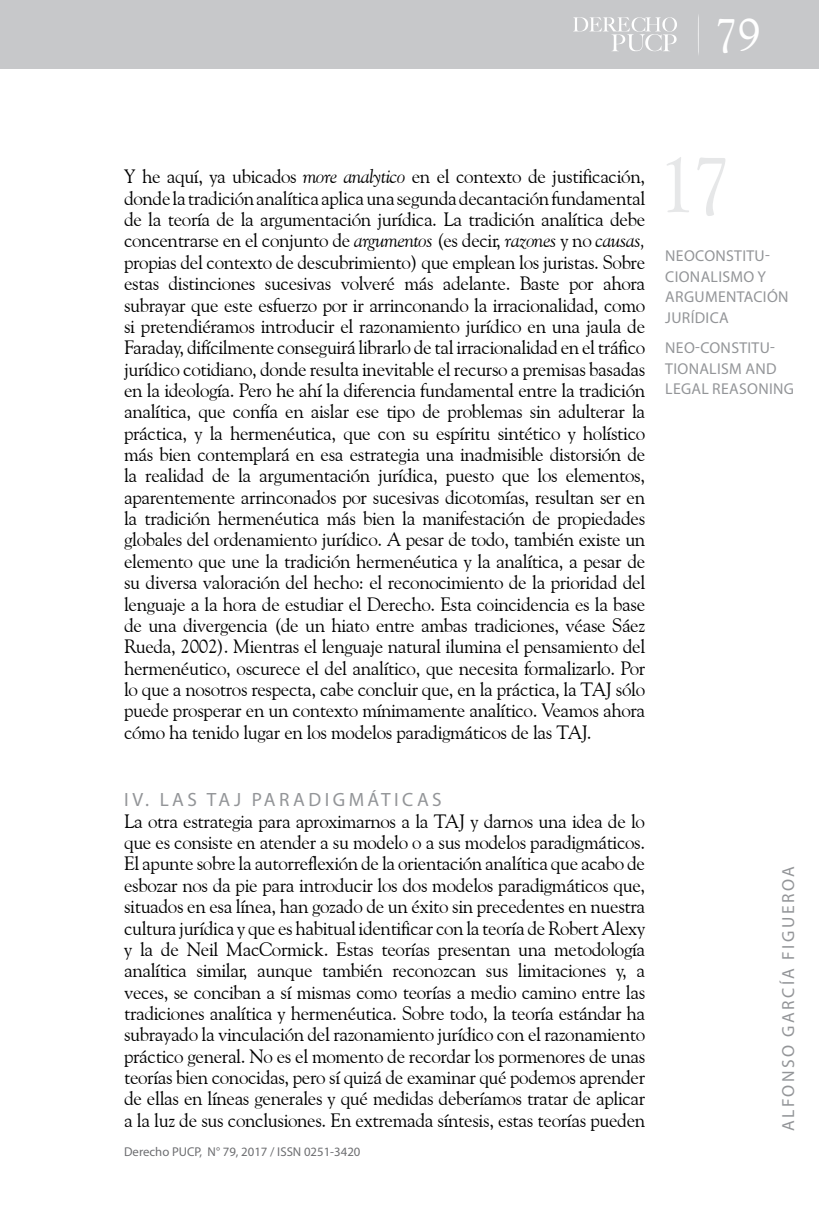
<style>
.page{position:relative;width:819px;height:1206px;background:#fff}
.page>*{position:absolute;margin:0;border:0;box-sizing:border-box;transform-origin:0 0}
.t1{font:78.75px "Goudy Old Style BT";color:#e6e7e8}
.t2{font:46.38px "Goudy Old Style BT";color:#fff}
.t3{font:19.25px/21.3px "Goudy Old Style BT";letter-spacing:-.02em;color:#000;text-align:justify}
.t4{font:19.25px "Myriad Pro";letter-spacing:.18em;color:#939598}
.t5{font:17.5px "Myriad Pro";letter-spacing:.14em;color:#939598}
.t6{font:15.75px/20.7px "Myriad Pro";letter-spacing:.02em;color:#939598}
.t7{font:12.78px "Myriad Pro";color:#6d6e71}
.s1{font-style:italic}
</style>
<div class="page">
<div style="left:0;top:0;width:819px;height:69px;background:#c7c8ca"></div>
<svg style="left:573px;top:17px;width:104px;height:34px"></svg>
<h2 class="t2" style="left:714px;top:6px;width:47px">79</h2>
<p class="t3" style="left:124px;top:166px;width:522px">Y he aquí, ya ubicados <span class="s1">more analytico</span> en el contexto de justificación, donde la tradición analítica aplica una segunda decantación fundamental de la teoría de la argumentación jurídica. La tradición analítica debe concentrarse en el conjunto de <span class="s1">argumentos</span> (es decir, <span class="s1">razones</span> y no <span class="s1">causas, </span>propias del contexto de descubrimiento) que emplean los juristas. Sobre estas distinciones sucesivas volveré más adelante. Baste por ahora subrayar que este esfuerzo por ir arrinconando la irracionalidad, como si pretendiéramos introducir el razonamiento jurídico en una jaula de Faraday, difícilmente conseguirá librarlo de tal irracionalidad en el tráfico jurídico cotidiano, donde resulta inevitable el recurso a premisas basadas en la ideología. Pero he ahí la diferencia fundamental entre la tradición analítica, que confía en aislar ese tipo de problemas sin adulterar la práctica, y la hermenéutica, que con su espíritu sintético y holístico más bien contemplará en esa estrategia una inadmisible distorsión de la realidad de la argumentación jurídica, puesto que los elementos, aparentemente arrinconados por sucesivas dicotomías, resultan ser en la tradición hermenéutica más bien la manifestación de propiedades globales del ordenamiento jurídico. A pesar de todo, también existe un elemento que une la tradición hermenéutica y la analítica, a pesar de su diversa valoración del hecho: el reconocimiento de la prioridad del lenguaje a la hora de estudiar el Derecho. Esta coincidencia es la base de una divergencia (de un hiato entre ambas tradiciones, véase Sáez Rueda, 2002). Mientras el lenguaje natural ilumina el pensamiento del hermenéutico, oscurece el del analítico, que necesita formalizarlo. Por lo que a nosotros respecta, cabe concluir que, en la práctica, la TAJ sólo puede prosperar en un contexto mínimamente analítico. Veamos ahora cómo ha tenido lugar en los modelos paradigmáticos de las TAJ.</p>
<p class="t4" style="left:124px;top:788px;width:319px">IV. LAS TAJ PARADIGMÁTICAS</p>
<p class="t3" style="left:124px;top:810px;width:523px">La otra estrategia para aproximarnos a la TAJ y darnos una idea de lo que es consiste en atender a su modelo o a sus modelos paradigmáticos.<br>El apunte sobre la autorreflexión de la orientación analítica que acabo de esbozar nos da pie para introducir los dos modelos paradigmáticos que, situados en esa línea, han gozado de un éxito sin precedentes en nuestra cultura jurídica y que es habitual identificar con la teoría de Robert Alexy y la de Neil MacCormick. Estas teorías presentan una metodología analítica similar, aunque también reconozcan sus limitaciones y, a veces, se conciban a sí mismas como teorías a medio camino entre las tradiciones analítica y hermenéutica. Sobre todo, la teoría estándar ha subrayado la vinculación del razonamiento jurídico con el razonamiento práctico general. No es el momento de recordar los pormenores de unas teorías bien conocidas, pero sí quizá de examinar qué podemos aprender de ellas en líneas generales y qué medidas deberíamos tratar de aplicar a la luz de sus conclusiones. En extremada síntesis, estas teorías pueden</p>
<p class="t7" style="left:124px;top:1144px;width:238px">Derecho PUCP, N° 79, 2017 / ISSN 0251-3420</p>
<h1 class="t1" style="left:657px;top:136px;width:75px">17</h1>
<p class="t6" style="left:665px;top:245px;width:125px">NEOCONSTITU-<br>CIONALISMO Y<br>ARGUMENTACIÓN<br>JURÍDICA</p>
<p class="t6" style="left:665px;top:337px;width:130px">NEO-CONSTITU-<br>TIONALISM AND<br>LEGAL REASONING</p>
<p class="t5" style="left:777px;top:1131px;width:266px;rotate:-90deg">ALFONSO GARCÍA FIGUEROA</p>
</div>
